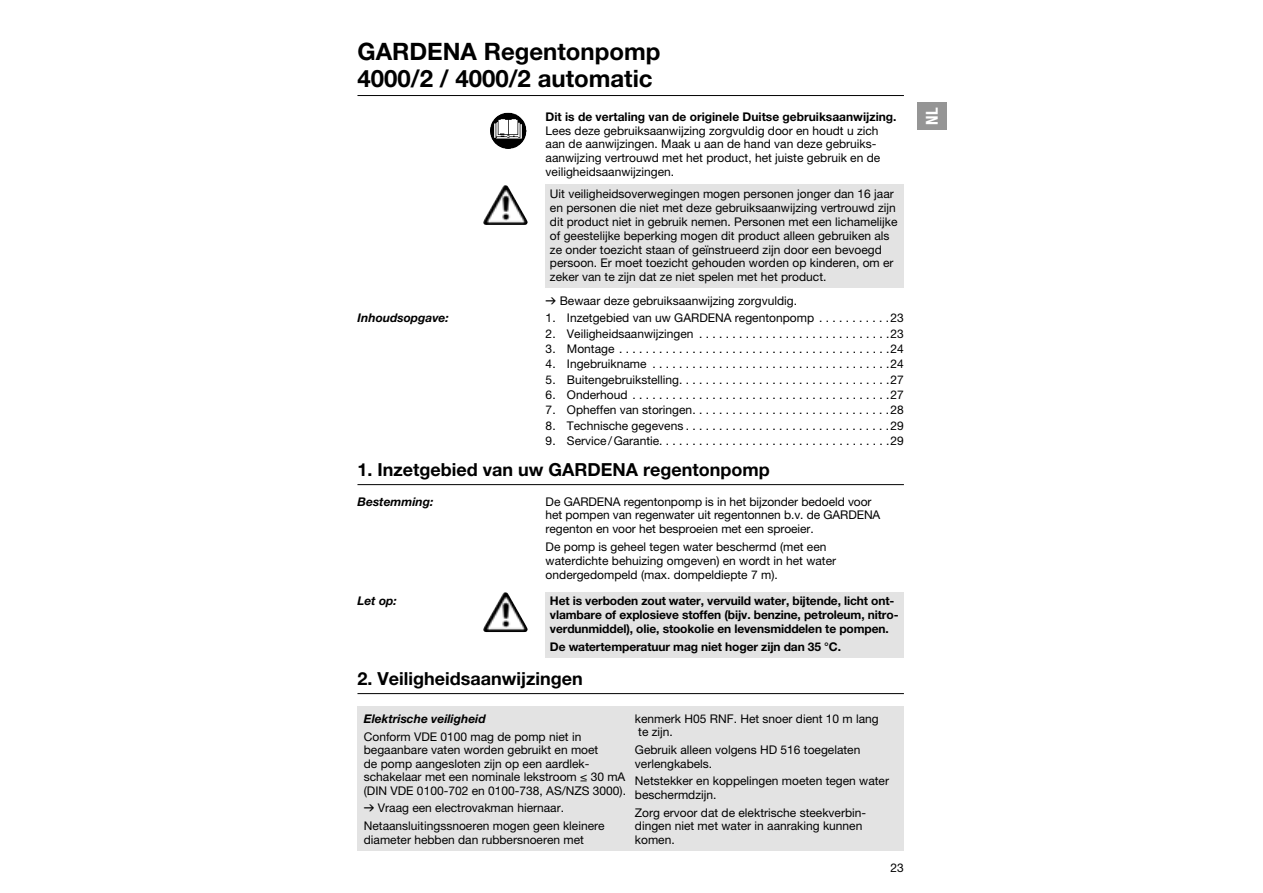
<style>
.page{position:relative;width:1263px;height:893px;background:#fff}
.page>*{position:absolute;margin:0;border:0;box-sizing:border-box;transform-origin:0 0}
.t1{font:700 24px/27px "GARDENA Pro";color:#000}
.t2{font:700 18px "GARDENA Pro";color:#000}
.t3{font:16.5px "GARDENA Pro Bo Cond";color:#fff}
.t4{font:12px/13.8px "GARDENA Pro";color:#000}
.t5{font:700 12px/13.8px "GARDENA Pro";letter-spacing:-.01em;color:#000}
.t6{font:italic 700 12px "GARDENA Pro";color:#000}
.s1{font-family:"Formdruck"}
</style>
<div class="page">
<div style="left:546px;top:184px;width:358px;height:103px;background:#e3e3e3"></div>
<hr style="left:357px;top:95px;width:547px;height:1px;background:#000">
<svg style="left:512px;top:144px;width:8px;height:4px"></svg>
<img style="left:505px;top:185px;width:11px;height:16px">
<div style="left:546px;top:592px;width:358px;height:65px;background:#e3e3e3"></div>
<hr style="left:357px;top:484px;width:547px;height:1px;background:#000">
<img style="left:505px;top:592px;width:11px;height:16px">
<hr style="left:357px;top:693px;width:547px;height:1px;background:#000">
<div style="left:357px;top:706px;width:547px;height:144px;background:#e3e3e3"></div>
<div style="left:917px;top:102px;width:29px;height:28px;background:#959595"></div>
<h1 class="t1" style="left:357px;top:41px;width:305px">GARDENA Regentonpomp<br>4000/2 / 4000/2 automatic</h1>
<p class="t5" style="left:546px;top:111px;width:352px">Dit is de vertaling van de originele Duitse gebruiksaanwijzing.</p>
<p class="t4" style="left:546px;top:125px;width:336px">Lees deze gebruiksaanwijzing zorgvuldig door en houdt u zich aan de aanwijzingen. Maak u aan de hand van deze gebruiks&shy;aanwijzing vertrouwd met het product, het juiste gebruik en de veiligheidsaanwijzingen.</p>
<p class="t4" style="left:550px;top:189px;width:349px">Uit veiligheidsoverwegingen mogen personen jonger dan 16 jaar en personen die niet met deze gebruiksaanwijzing vertrouwd zijn dit product niet in gebruik nemen. Personen met een lichamelijke of geestelijke beperking mogen dit product alleen gebruiken als ze onder toezicht staan of geïnstrueerd zijn door een bevoegd persoon. Er moet toezicht gehouden worden op kinderen, om er zeker van te zijn dat ze niet spelen met het product.</p>
<p class="t4" style="left:546px;top:296px;width:253px"><span class="s1">v</span> Bewaar deze gebruiksaanwijzing zorgvuldig.</p>
<p class="t6" style="left:357px;top:314px;width:93px">Inhoudsopgave:</p>
<p class="t4" style="left:546px;top:313px;width:360px">1. Inzetgebied van uw GARDENA regentonpomp . . . . . . . . . . .23</p>
<p class="t4" style="left:546px;top:328px;width:360px">2. Veiligheidsaanwijzingen . . . . . . . . . . . . . . . . . . . . . . . . . . . . .23</p>
<p class="t4" style="left:546px;top:343px;width:360px">3. Montage . . . . . . . . . . . . . . . . . . . . . . . . . . . . . . . . . . . . . . . . .24</p>
<p class="t4" style="left:546px;top:359px;width:360px">4. Ingebruikname . . . . . . . . . . . . . . . . . . . . . . . . . . . . . . . . . . . .24</p>
<p class="t4" style="left:546px;top:374px;width:360px">5. Buitengebruikstelling. . . . . . . . . . . . . . . . . . . . . . . . . . . . . . . .27</p>
<p class="t4" style="left:546px;top:389px;width:360px">6. Onderhoud . . . . . . . . . . . . . . . . . . . . . . . . . . . . . . . . . . . . . . .27</p>
<p class="t4" style="left:546px;top:405px;width:360px">7. Opheffen van storingen . . . . . . . . . . . . . . . . . . . . . . . . . . . . . .28</p>
<p class="t4" style="left:546px;top:420px;width:360px">8. Technische gegevens . . . . . . . . . . . . . . . . . . . . . . . . . . . . . . .29</p>
<p class="t4" style="left:546px;top:435px;width:360px">9. Service / Garantie. . . . . . . . . . . . . . . . . . . . . . . . . . . . . . . . . . .29</p>
<h2 class="t2" style="left:357px;top:463px;width:414px">1. Inzetgebied van uw GARDENA regentonpomp</h2>
<p class="t6" style="left:357px;top:497px;width:77px">Bestemming:</p>
<p class="t4" style="left:546px;top:496px;width:336px">De GARDENA regentonpomp is in het bijzonder bedoeld voor het pompen van regenwater uit regentonnen b.v. de GARDENA regenton en voor het besproeien met een sproeier.</p>
<p class="t4" style="left:546px;top:542px;width:292px">De pomp is geheel tegen water beschermd (met een waterdichte behuizing omgeven) en wordt in het water ondergedompeld (max. dompeldiepte 7 m).</p>
<p class="t6" style="left:357px;top:597px;width:41px">Let op:</p>
<p class="t5" style="left:550px;top:596px;width:350px">Het is verboden zout water, vervuild water, bijtende, licht ont&shy;vlambare of explosieve stoffen (bijv. benzine, petroleum, nitro&shy;verdunmiddel), olie, stookolie en levensmiddelen te pompen.</p>
<p class="t5" style="left:550px;top:641px;width:293px">De watertemperatuur mag niet hoger zijn dan 35 °C.</p>
<h2 class="t2" style="left:357px;top:672px;width:227px">2. Veiligheidsaanwijzingen</h2>
<p class="t6" style="left:364px;top:714px;width:123px">Elektrische veiligheid</p>
<p class="t4" style="left:364px;top:731px;width:264px">Conform VDE 0100 mag de pomp niet in begaanbare vaten worden gebruikt en moet<br>de pomp aangesloten zijn op een aardlek&shy;schakelaar met een nominale lekstroom ≤ 30 mA (DIN VDE 0100-702 en 0100-738, AS/NZS 3000).</p>
<p class="t4" style="left:364px;top:801px;width:242px;line-height:17.7px"><span class="s1">v</span> Vraag een electrovakman hiernaar.<br>Netaansluitingssnoeren mogen geen kleinere</p>
<p class="t4" style="left:364px;top:834px;width:222px">diameter hebben dan rubbersnoeren met</p>
<p class="t4" style="left:635px;top:713px;width:245px">kenmerk H05 RNF. Het snoer dient 10 m lang te zijn.</p>
<p class="t4" style="left:635px;top:745px;width:227px">Gebruik alleen volgens HD 516 toegelaten verlengkabels.</p>
<p class="t4" style="left:635px;top:776px;width:256px">Netstekker en koppelingen moeten tegen water beschermdzijn.</p>
<p class="t4" style="left:635px;top:807px;width:233px">Zorg ervoor dat de elektrische steekverbin&shy;dingen niet met water in aanraking kunnen komen.</p>
<p class="t4" style="left:890px;top:862px;width:15px">23</p>
<h3 class="t3" style="left:926px;top:125px;width:19px;rotate:-90deg">NL</h3>
</div>
